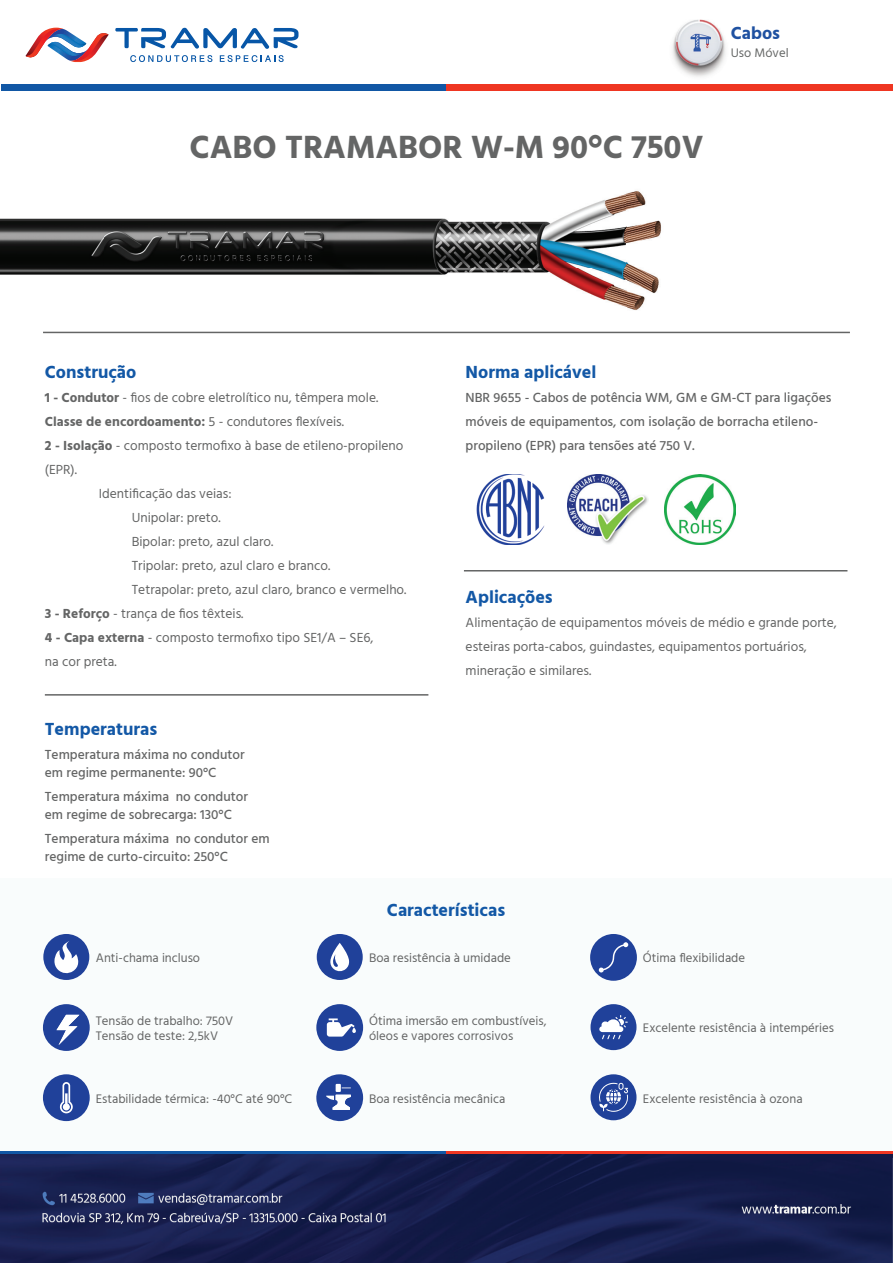
<style>
.page{position:relative;width:893px;height:1263px;background:#fff}
.page>*{position:absolute;margin:0;border:0;box-sizing:border-box;transform-origin:0 0}
.t1{font:700 33px "Hind";color:#646565}
.t2{font:700 18px "Hind";color:#1358a6}
.t3{font:700 18px "Hind";color:#1f51a1}
.t4{font:13.5px/24px "Hind";color:#646565}
.t5{font:500 13.5px/18px "Hind";color:#646565}
.t6{font:700 13.5px "Hind";color:#646565}
.t7{font:12.75px/15px "Hind";color:#646565}
.t8{font:12.75px "Hind";color:#656766}
.s1{font-weight:700}
.s2{font-weight:400}
</style>
<div class="page">
<svg style="left:26px;top:28px;width:83px;height:35px"></svg>
<svg style="left:115px;top:28px;width:183px;height:21px"></svg>
<svg style="left:130px;top:55px;width:82px;height:7px"></svg>
<svg style="left:220px;top:55px;width:64px;height:7px"></svg>
<div style="left:1px;top:84px;width:445px;height:6px;background:#1157a5"></div>
<div style="left:446px;top:84px;width:447px;height:6px;background:#ef3622"></div>
<div style="left:0;top:1151px;width:446px;height:6px;background:#1157a5"></div>
<div style="left:446px;top:1151px;width:446px;height:6px;background:#ef3622"></div>
<img style="left:0;top:1154px;width:893px;height:109px">
<img style="left:0;top:1154px;width:892px;height:3px">
<div style="left:1px;top:878px;width:891px;height:273px;background:#f9fcfc"></div>
<div style="left:590px;top:1074px;width:46px;height:46px;background:#20419a;border-radius:50%"></div>
<svg style="left:599px;top:1083px;width:29px;height:29px"></svg>
<div style="left:590px;top:934px;width:47px;height:47px;background:#20419a;border-radius:50%"></div>
<svg style="left:599px;top:942px;width:29px;height:30px"></svg>
<div style="left:590px;top:1004px;width:46px;height:46px;background:#20419a;border-radius:50%"></div>
<svg style="left:599px;top:1015px;width:29px;height:24px"></svg>
<div style="left:316px;top:1004px;width:47px;height:47px;background:#20419a;border-radius:50%"></div>
<svg style="left:327px;top:1018px;width:29px;height:18px"></svg>
<svg style="left:316px;top:1074px;width:47px;height:47px"></svg>
<div style="left:317px;top:934px;width:46px;height:46px;background:#20419a;border-radius:50%"></div>
<svg style="left:330px;top:943px;width:19px;height:29px"></svg>
<div style="left:43px;top:1074px;width:47px;height:47px;background:#20419a;border-radius:50%"></div>
<svg style="left:60px;top:1082px;width:13px;height:31px"></svg>
<div style="left:43px;top:1004px;width:47px;height:47px;background:#20419a;border-radius:50%"></div>
<svg style="left:57px;top:1015px;width:22px;height:30px"></svg>
<div style="left:43px;top:934px;width:46px;height:46px;background:#20419a;border-radius:50%"></div>
<svg style="left:54px;top:941px;width:24px;height:33px"></svg>
<img style="left:672px;top:20px;width:54px;height:57px">
<img style="left:0;top:191px;width:661px;height:120px">
<hr style="left:45px;top:694px;width:383px;height:2px;background:#646565">
<hr style="left:464px;top:570px;width:383px;height:1px;background:#646565">
<hr style="left:43px;top:332px;width:807px;height:1px;background:#646565">
<img style="left:568px;top:474px;width:81px;height:70px">
<img style="left:665px;top:474px;width:70px;height:71px">
<img style="left:476px;top:474px;width:69px;height:71px">
<h2 class="t3" style="left:731px;top:22px;width:51px">Cabos</h2>
<p class="t8" style="left:731px;top:44px;width:59px">Uso Móvel</p>
<h1 class="t1" style="left:190px;top:127px;width:515px">CABO TRAMABOR W-M 90°C 750V</h1>
<h2 class="t2" style="left:45px;top:361px;width:93px">Construção</h2>
<p class="t4" style="left:45px;top:386px;width:335px"><span class="s1">1 - Condutor</span> - fios de cobre eletrolítico nu, têmpera mole.</p>
<p class="t6" style="left:45px;top:413px;width:301px">Classe de encordoamento: <span class="s2">5 - condutores flexíveis.</span></p>
<p class="t4" style="left:45px;top:434px;width:360px"><span class="s1">2 - Isolação</span> - composto termofixo à base de etileno-propileno</p>
<p class="t4" style="left:45px;top:458px;width:34px">(EPR).</p>
<p class="t4" style="left:99px;top:482px;width:134px">Identificação das veias:</p>
<p class="t4" style="left:132px;top:506px;width:90px">Unipolar: preto.</p>
<p class="t4" style="left:132px;top:530px;width:143px">Bipolar: preto, azul claro.</p>
<p class="t4" style="left:132px;top:554px;width:200px">Tripolar: preto, azul claro e branco.</p>
<p class="t4" style="left:132px;top:578px;width:276px">Tetrapolar: preto, azul claro, branco e vermelho.</p>
<p class="t4" style="left:45px;top:602px;width:200px"><span class="s1">3 - Reforço</span> - trança de fios têxteis.</p>
<p class="t4" style="left:45px;top:626px;width:330px"><span class="s1">4 - Capa externa</span> - composto termofixo tipo SE1/A – SE6,</p>
<p class="t4" style="left:45px;top:650px;width:73px">na cor preta.</p>
<h2 class="t2" style="left:45px;top:719px;width:114px">Temperaturas</h2>
<p class="t5" style="left:45px;top:747px;width:201px">Temperatura máxima no condutor em regime permanente: 90°C</p>
<p class="t5" style="left:45px;top:789px;width:205px">Temperatura máxima no condutor em regime de sobrecarga: 130°C</p>
<p class="t5" style="left:45px;top:831px;width:226px">Temperatura máxima no condutor em regime de curto-circuito: 250°C</p>
<h2 class="t2" style="left:466px;top:361px;width:132px">Norma aplicável</h2>
<p class="t5" style="left:466px;top:386px;width:367px;line-height:24px">NBR 9655 - Cabos de potência WM, GM e GM-CT para ligações móveis de equipamentos, com isolação de borracha etileno&shy;propileno (EPR) para tensões até 750 V.</p>
<h2 class="t2" style="left:466px;top:587px;width:89px">Aplicações</h2>
<p class="t4" style="left:466px;top:611px;width:373px">Alimentação de equipamentos móveis de médio e grande porte, esteiras porta-cabos, guindastes, equipamentos portuários, mineração e similares.</p>
<h2 class="t2" style="left:387px;top:899px;width:120px">Características</h2>
<p class="t7" style="left:96px;top:951px;width:106px">Anti-chama incluso</p>
<p class="t7" style="left:369px;top:951px;width:143px">Boa resistência à umidade</p>
<p class="t7" style="left:643px;top:951px;width:104px">Ótima flexibilidade</p>
<p class="t7" style="left:96px;top:1014px;width:139px">Tensão de trabalho: 750V<br>Tensão de teste: 2,5kV</p>
<p class="t7" style="left:369px;top:1014px;width:179px">Ótima imersão em combustíveis, óleos e vapores corrosivos</p>
<p class="t7" style="left:643px;top:1021px;width:192px">Excelente resistência à intempéries</p>
<p class="t7" style="left:96px;top:1091px;width:198px">Estabilidade térmica: -40°C até 90°C</p>
<p class="t7" style="left:369px;top:1091px;width:138px">Boa resistência mecânica</p>
<p class="t7" style="left:643px;top:1091px;width:161px">Excelente resistência à ozona</p>
</div>
